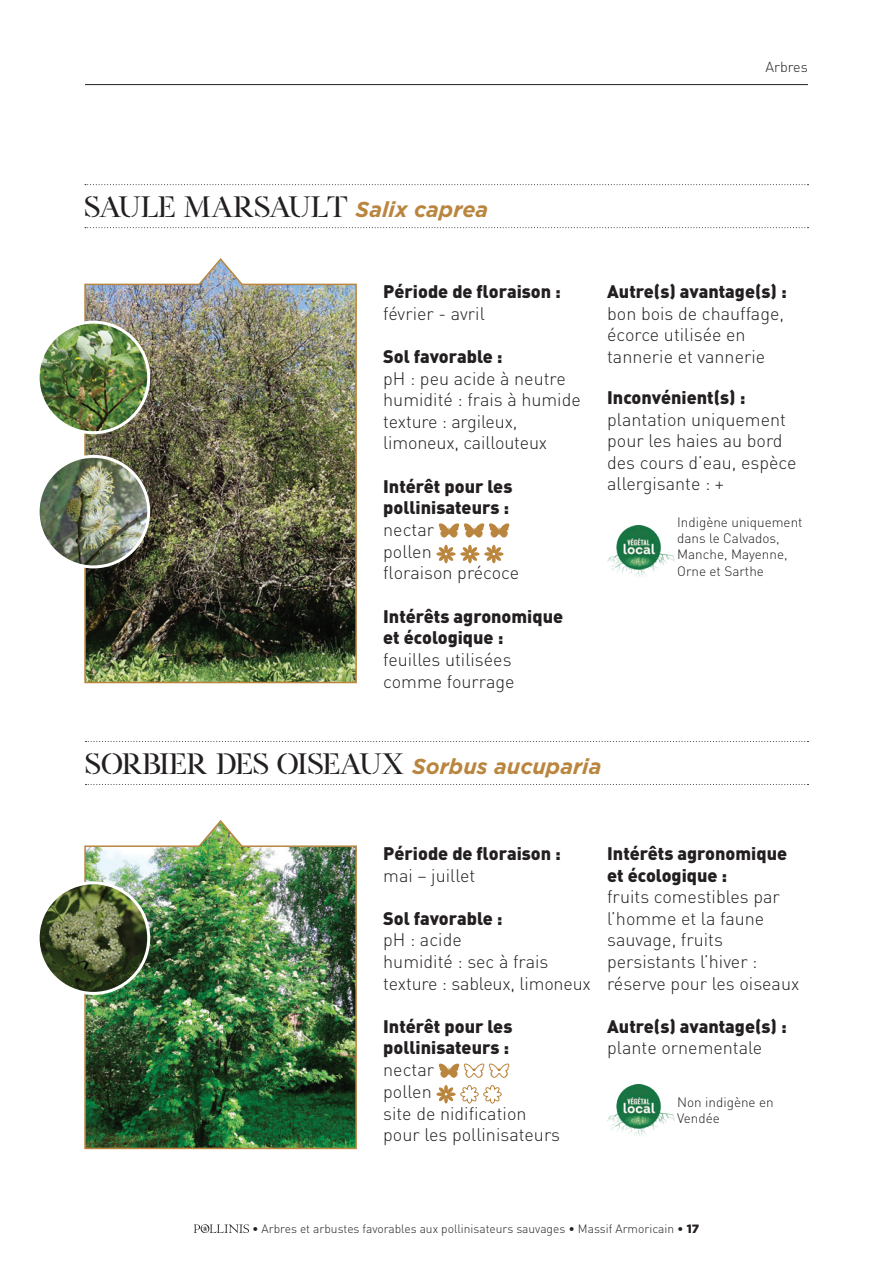
<style>
.page{position:relative;width:893px;height:1263px;background:#fff}
.page>*{position:absolute;margin:0;border:0;box-sizing:border-box;transform-origin:0 0}
.nom_latin{font:30.6px "Botera TFE Regular Stencil";letter-spacing:-.045em;color:#231f20}
.t1{font:300 18px/21.6px "DINOT";color:#231f20}
.t2{font:900 18px/21.6px "DINOT";color:#231f20}
.t3{font:300 14.4px "DINOT";color:#231f20}
.titre_espèces{font:300 13.5px/16.2px "DINOT";color:#231f20}
.t4{font:300 12px "DINOT";color:#231f20}
.s1{font-family:"Gotham";font-weight:700;font-style:italic;font-size:21.6px;color:#ba863f}
.s2{font-weight:300}
.s3{font-weight:900}
.s4{font-family:"Gotham";font-weight:900}
</style>
<div class="page">
<svg style="left:194px;top:1224px;width:55px;height:9px"></svg>
<hr style="left:85px;top:84px;width:723px;height:1px;background:#231f20">
<svg style="left:85px;top:184px;width:723px;height:1px"></svg>
<svg style="left:85px;top:227px;width:723px;height:1px"></svg>
<svg style="left:85px;top:741px;width:723px;height:1px"></svg>
<svg style="left:85px;top:784px;width:723px;height:1px"></svg>
<svg style="left:438px;top:523px;width:72px;height:15px"></svg>
<svg style="left:436px;top:545px;width:68px;height:18px"></svg>
<svg style="left:438px;top:1063px;width:72px;height:15px"></svg>
<svg style="left:436px;top:1085px;width:66px;height:19px"></svg>
<img style="left:607px;top:525px;width:67px;height:52px">
<img style="left:607px;top:1085px;width:67px;height:51px">
<img style="left:84px;top:258px;width:273px;height:426px">
<img style="left:84px;top:820px;width:273px;height:330px">
<img style="left:38px;top:322px;width:111px;height:111px;border-radius:55px">
<div style="left:37px;top:321px;width:113px;height:113px;border:3px solid #fff;border-radius:50%"></div>
<img style="left:38px;top:456px;width:111px;height:111px;border-radius:55px">
<div style="left:37px;top:455px;width:113px;height:113px;border:3px solid #fff;border-radius:50%"></div>
<img style="left:38px;top:883px;width:111px;height:110px;border-radius:55px">
<div style="left:37px;top:881px;width:113px;height:114px;border:3px solid #fff;border-radius:50%"></div>
<p class="t3" style="left:765px;top:57px;width:44px">Arbres</p>
<p class="nom_latin" style="left:85px;top:188px;width:405px">SAULE MARSAULT <span class="s1">Salix caprea</span></p>
<p class="t2" style="left:383px;top:280px;width:179px">Période de floraison : <span class="s2">février - avril</span></p>
<p class="t2" style="left:383px;top:345px;width:121px">Sol favorable :</p>
<p class="t1" style="left:383px;top:366px;width:184px">pH : peu acide à neutre</p>
<p class="t1" style="left:383px;top:388px;width:199px">humidité : frais à humide</p>
<p class="t1" style="left:383px;top:410px;width:165px">texture : argileux, limoneux, caillouteux</p>
<p class="t2" style="left:383px;top:474px;width:131px">Intérêt pour les pollinisateurs :</p>
<p class="t1" style="left:383px;top:518px;width:52px">nectar</p>
<p class="t1" style="left:383px;top:540px;width:50px">pollen</p>
<p class="t1" style="left:383px;top:561px;width:137px">floraison précoce</p>
<p class="t2" style="left:383px;top:605px;width:181px">Intérêts agronomique et écologique : <span class="s2">feuilles utilisées comme fourrage</span></p>
<p class="t1" style="left:607px;top:280px;width:181px"><span class="s3">Autre(s) avantage(s) : </span>bon bois de chauffage, écorce utilisée en tannerie et vannerie</p>
<p class="t1" style="left:607px;top:386px;width:191px"><span class="s3">Inconvénient(s) : </span>plantation uniquement pour les haies au bord des cours d’eau, espèce allergisante : +</p>
<p class="titre_espèces" style="left:677px;top:513px;width:127px">Indigène uniquement dans le Calvados,<br>Manche, Mayenne,<br>Orne et Sarthe</p>
<p class="nom_latin" style="left:85px;top:744px;width:518px">SORBIER DES OISEAUX <span class="s1">Sorbus aucuparia</span></p>
<p class="t2" style="left:383px;top:842px;width:179px">Période de floraison : <span class="s2">mai – juillet</span></p>
<p class="t2" style="left:383px;top:907px;width:121px">Sol favorable :</p>
<p class="t1" style="left:383px;top:928px;width:80px">pH : acide</p>
<p class="t1" style="left:383px;top:950px;width:167px">humidité : sec à frais</p>
<p class="t1" style="left:383px;top:971px;width:209px">texture : sableux, limoneux</p>
<p class="t2" style="left:383px;top:1015px;width:131px">Intérêt pour les pollinisateurs :</p>
<p class="t1" style="left:383px;top:1058px;width:52px">nectar</p>
<p class="t1" style="left:383px;top:1080px;width:50px">pollen</p>
<p class="t1" style="left:383px;top:1102px;width:178px">site de nidification pour les pollinisateurs</p>
<p class="t1" style="left:607px;top:842px;width:181px"><span class="s3">Intérêts agronomique et écologique :<br></span>fruits comestibles par l’homme et la faune sauvage, fruits</p>
<p class="t1" style="left:607px;top:950px;width:194px">persistants l’hiver : réserve pour les oiseaux</p>
<p class="t2" style="left:607px;top:1015px;width:181px">Autre(s) avantage(s) : <span class="s2">plante ornementale</span></p>
<p class="titre_espèces" style="left:677px;top:1093px;width:98px">Non indigène en<br>Vendée</p>
<p class="t4" style="left:252px;top:1220px;width:449px">• Arbres et arbustes favorables aux pollinisateurs sauvages • Massif Armoricain • <span class="s4">17</span></p>
</div>
